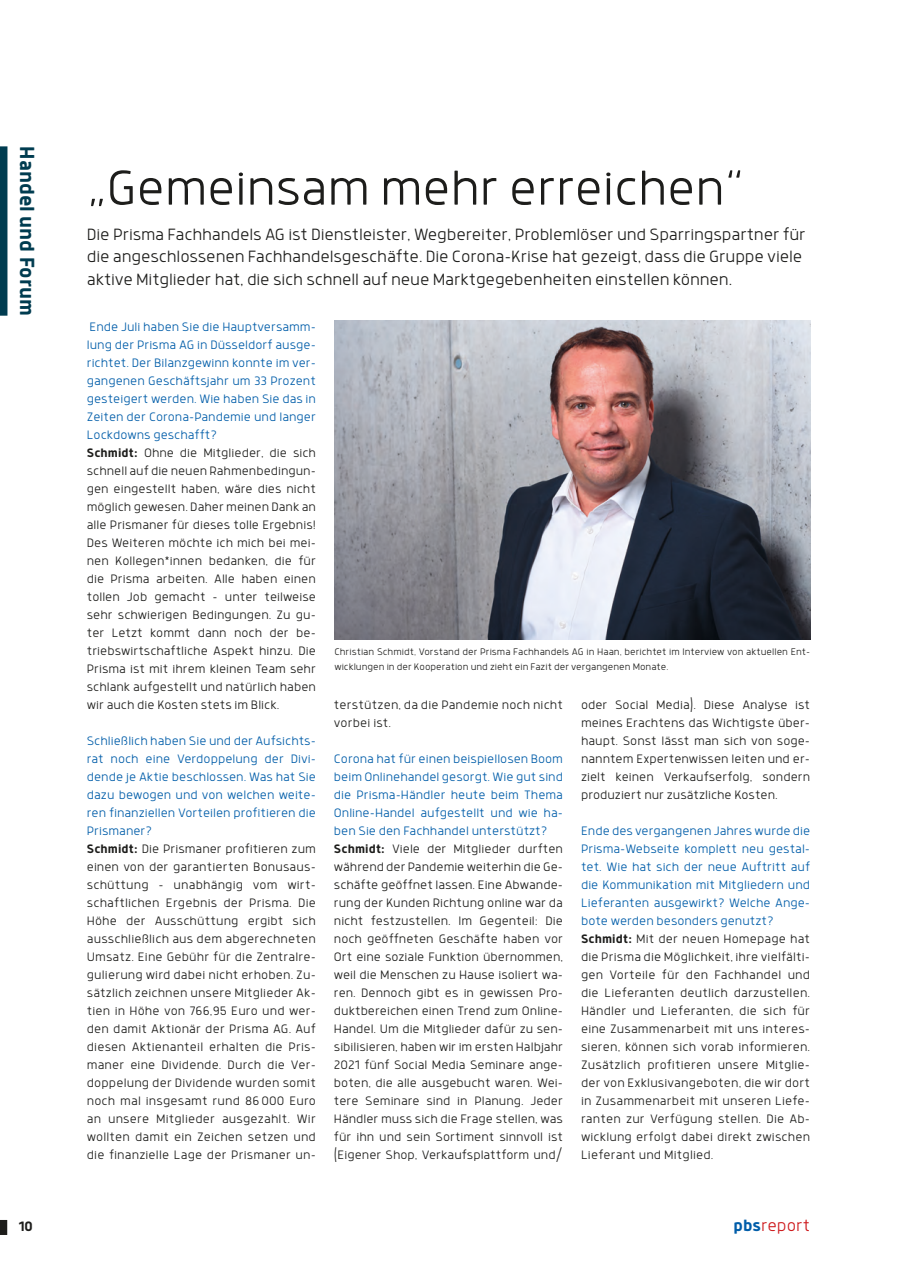
<style>
.page{position:relative;width:897px;height:1267px;background:#fff}
.page>*{position:absolute;margin:0;border:0;box-sizing:border-box;transform-origin:0 0}
.t1{font:300 54px "Anteb Alt";letter-spacing:-.01em;color:#1d1d1b}
.t2{font:700 22.5px "Anteb Alt";color:#003c50}
.t3{font:300 18px/22.5px "Anteb Alt";letter-spacing:-.01em;color:#1d1d1b}
.t4{font:300 18px "Anteb Alt";color:#cd171a}
.t5{font:700 15px "Anteb Alt";color:#1d1d1b}
.t6{font:300 13.5px/18px "Anteb Alt";color:#1d1d1b}
.t7{font:300 10.5px/15px "Anteb Alt";color:#1d1d1b}
.s1{color:#005da9}
.s2{font-weight:700}
.s3{font-weight:700;color:#005da9}
</style>
<div class="page">
<div style="left:0;top:1219px;width:7px;height:15px;background:#1d1d1b"></div>
<div style="left:0;top:146px;width:7px;height:169px;background:#003c50"></div>
<img style="left:334px;top:321px;width:476px;height:319px">
<h2 class="t2" style="left:41px;top:146px;width:171px;rotate:90deg">Handel und Forum</h2>
<h1 class="t1" style="left:87px;top:156px;width:659px">„Gemeinsam mehr erreichen“</h1>
<p class="t3" style="left:87px;top:223px;width:720px">Die Prisma Fachhandels AG ist Dienstleister, Wegbereiter, Problemlöser und Sparringspartner für die angeschlossenen Fachhandelsgeschäfte. Die Corona-Krise hat gezeigt, dass die Gruppe viele aktive Mitglieder hat, die sich schnell auf neue Marktgegebenheiten einstellen können.</p>
<p class="t6" style="left:87px;top:317px;width:230px"><span class="s1">Ende Juli haben Sie die Hauptversamm&shy;lung der Prisma AG in Düsseldorf ausge&shy;richtet. Der Bilanzgewinn konnte im ver&shy;gangenen Geschäftsjahr um 33 Prozent gesteigert werden. Wie haben Sie das in Zeiten der Corona-Pandemie und langer Lockdowns geschafft?<br></span><span class="s2">Schmidt:</span> Ohne die Mitglieder, die sich schnell auf die neuen Rahmenbedingun&shy;gen eingestellt haben, wäre dies nicht möglich gewesen. Daher meinen Dank an alle Prismaner für dieses tolle Ergebnis!<br>Des Weiteren möchte ich mich bei mei&shy;nen Kollegen*innen bedanken, die für die Prisma arbeiten. Alle haben einen tollen Job gemacht - unter teilweise sehr schwierigen Bedingungen. Zu gu&shy;ter Letzt kommt dann noch der be&shy;triebswirtschaftliche Aspekt hinzu. Die Prisma ist mit ihrem kleinen Team sehr schlank aufgestellt und natürlich haben wir auch die Kosten stets im Blick.</p>
<p class="t6" style="left:87px;top:731px;width:230px"><span class="s1">Schließlich haben Sie und der Aufsichts&shy;rat noch eine Verdoppelung der Divi&shy;dende je Aktie beschlossen. Was hat Sie dazu bewogen und von welchen weite&shy;ren finanziellen Vorteilen profitieren die Prismaner?<br></span><span class="s2">Schmidt:</span> Die Prismaner profitieren zum einen von der garantierten Bonusaus&shy;schüttung - unabhängig vom wirt&shy;schaftlichen Ergebnis der Prisma. Die Höhe der Ausschüttung ergibt sich ausschließlich aus dem abgerechneten Umsatz. Eine Gebühr für die Zentralre&shy;gulierung wird dabei nicht erhoben. Zu&shy;sätzlich zeichnen unsere Mitglieder Ak&shy;tien in Höhe von 766,95 Euro und wer&shy;den damit Aktionär der Prisma AG. Auf diesen Aktienanteil erhalten die Pris&shy;maner eine Dividende. Durch die Ver&shy;doppelung der Dividende wurden somit noch mal insgesamt rund 86 000 Euro an unsere Mitglieder ausgezahlt. Wir wollten damit ein Zeichen setzen und die finanzielle Lage der Prismaner un-</p>
<p class="t7" style="left:334px;top:644px;width:477px">Christian Schmidt, Vorstand der Prisma Fachhandels AG in Haan, berichtet im Interview von aktuellen Ent&shy;wicklungen in der Kooperation und zieht ein Fazit der vergangenen Monate.</p>
<p class="t6" style="left:334px;top:695px;width:230px">terstützen, da die Pandemie noch nicht vorbei ist.</p>
<p class="t6" style="left:334px;top:749px;width:230px"><span class="s1">Corona hat für einen beispiellosen Boom beim Onlinehandel gesorgt. Wie gut sind die Prisma-Händler heute beim Thema Online-Handel aufgestellt und wie ha&shy;ben Sie den Fachhandel unterstützt?<br></span><span class="s2">Schmidt:</span> Viele der Mitglieder durften während der Pandemie weiterhin die Ge&shy;schäfte geöffnet lassen. Eine Abwande&shy;rung der Kunden Richtung online war da nicht festzustellen. Im Gegenteil: Die noch geöffneten Geschäfte haben vor Ort eine soziale Funktion übernommen, weil die Menschen zu Hause isoliert wa&shy;ren. Dennoch gibt es in gewissen Pro&shy;duktbereichen einen Trend zum Online-Handel. Um die Mitglieder dafür zu sen&shy;sibilisieren, haben wir im ersten Halbjahr 2021 fünf Social Media Seminare ange&shy;boten, die alle ausgebucht waren. Wei&shy;tere Seminare sind in Planung. Jeder Händler muss sich die Frage stellen, was für ihn und sein Sortiment sinnvoll ist (Eigener Shop, Verkaufsplattform und/</p>
<p class="t6" style="left:581px;top:695px;width:230px;text-align:justify">oder Social Media). Diese Analyse ist meines Erachtens das Wichtigste über&shy;haupt. Sonst lässt man sich von soge&shy;nanntem Expertenwissen leiten und er&shy;zielt keinen Verkaufserfolg, sondern produziert nur zusätzliche Kosten.</p>
<p class="t6" style="left:581px;top:821px;width:230px"><span class="s1">Ende des vergangenen Jahres wurde die Prisma-Webseite komplett neu gestal&shy;tet. Wie hat sich der neue Auftritt auf die Kommunikation mit Mitgliedern und Lieferanten ausgewirkt? Welche Ange&shy;bote werden besonders genutzt?<br></span><span class="s2">Schmidt:</span> Mit der neuen Homepage hat die Prisma die Möglichkeit, ihre vielfälti&shy;gen Vorteile für den Fachhandel und die Lieferanten deutlich darzustellen.<br>Händler und Lieferanten, die sich für eine Zusammenarbeit mit uns interes&shy;sieren, können sich vorab informieren.<br>Zusätzlich profitieren unsere Mitglie&shy;der von Exklusivangeboten, die wir dort in Zusammenarbeit mit unseren Liefe&shy;ranten zur Verfügung stellen. Die Ab&shy;wicklung erfolgt dabei direkt zwischen Lieferant und Mitglied.</p>
<p class="t5" style="left:19px;top:1217px;width:16px">10</p>
<h3 class="t4" style="left:733px;top:1214px;width:78px"><span class="s3">pbs</span>report</h3>
</div>
